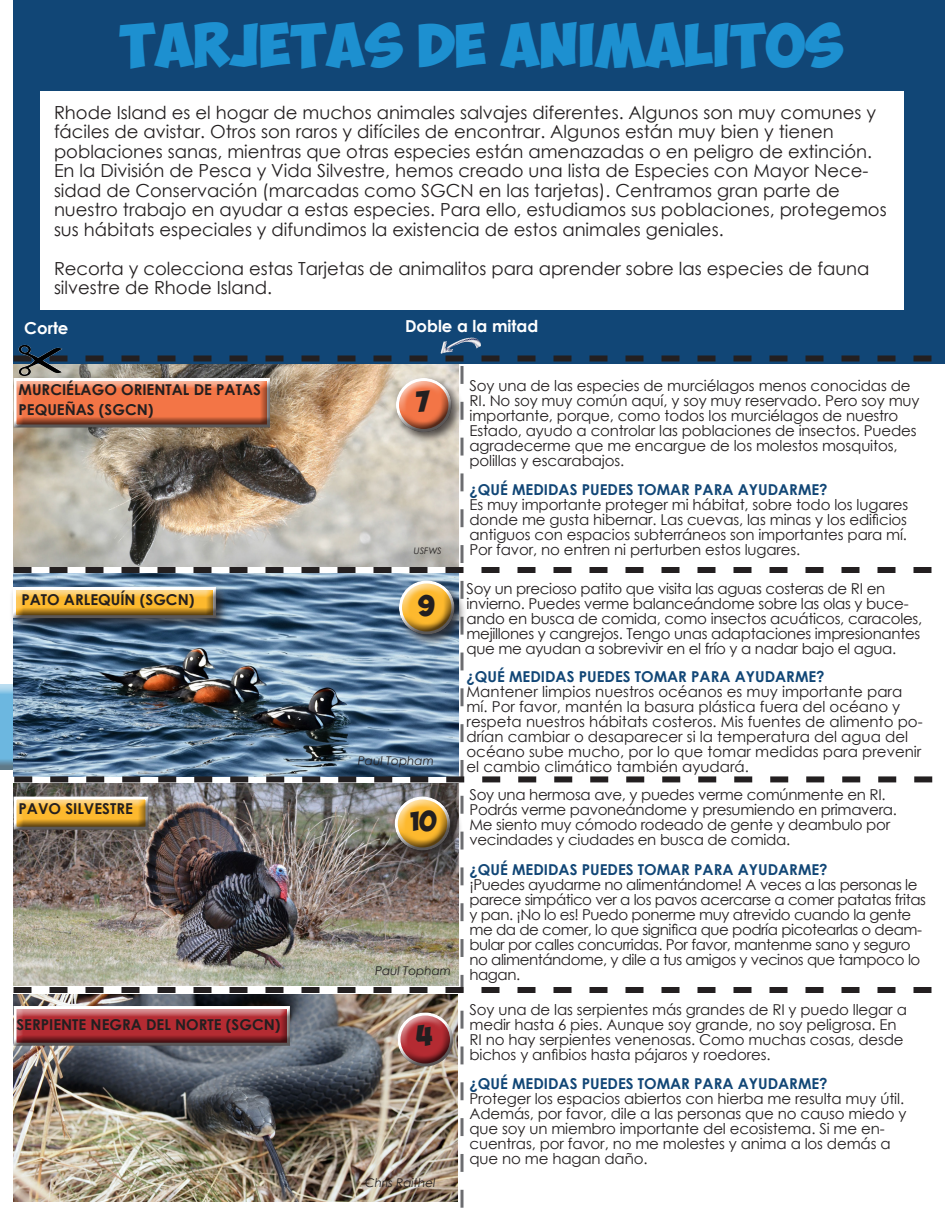
<style>
.page{position:relative;width:945px;height:1215px;background:#fff}
.page>*{position:absolute;margin:0;border:0;box-sizing:border-box;transform-origin:0 0}
.t1{font:700 43.5px "Obelix Pro";color:#1d90d0}
.t2{font:21px "Obelix Pro";color:#231f20}
.t3{font:19.5px "Obelix Pro";color:#231f20}
.t4{font:18px/19.5px "Century Gothic";color:#231f20}
.t5{font:700 16.5px "Century Gothic";color:#fff}
.t6{font:15px/15px "Century Gothic";letter-spacing:-.01em;color:#231f20}
.t7{font:15px/15px "Century Gothic";letter-spacing:-.03em;color:#231f20}
.t8{font:700 15px "Century Gothic";color:#114676}
.t9{font:700 15px/19.5px "Century Gothic";color:#231f20}
.t10{font:italic 12px "Century Gothic";color:#231f20}
.t11{font:italic 9px "Century Gothic";color:#231f20}
</style>
<div class="page">
<div style="left:0;top:684px;width:28px;height:86px;background:#231f20;opacity:.75"></div>
<div style="left:14px;top:0;width:931px;height:1215px;background:#114676"></div>
<img style="left:19px;top:345px;width:24px;height:11px">
<img style="left:440px;top:337px;width:32px;height:17px">
<img style="left:14px;top:356px;width:918px;height:859px">
<div style="left:12px;top:376px;width:260px;height:49px;background:#fff;opacity:.75"></div>
<div style="left:12px;top:378px;width:260px;height:51px;background:#231f20;opacity:.75"></div>
<div style="left:393px;top:375px;width:71px;height:70px;background:#231f20;opacity:.75"></div>
<div style="left:394px;top:376px;width:59px;height:40px;background:#fff;opacity:.75"></div>
<div style="left:394px;top:386px;width:59px;height:47px;background:#231f20;opacity:.75"></div>
<img style="left:14px;top:994px;width:443px;height:207px">
<div style="left:12px;top:795px;width:138px;height:31px;background:#fff;opacity:.75"></div>
<div style="left:12px;top:797px;width:138px;height:34px;background:#231f20;opacity:.75"></div>
<div style="left:392px;top:794px;width:71px;height:69px;background:#231f20;opacity:.75"></div>
<div style="left:393px;top:794px;width:59px;height:40px;background:#fff;opacity:.75"></div>
<div style="left:393px;top:804px;width:59px;height:47px;background:#231f20;opacity:.75"></div>
<div style="left:10px;top:584px;width:219px;height:47px;background:#231f20;opacity:.75"></div>
<div style="left:11px;top:582px;width:206px;height:33px;background:#fff;opacity:.75"></div>
<div style="left:11px;top:587px;width:206px;height:32px;background:#231f20;opacity:.75"></div>
<div style="left:396px;top:578px;width:71px;height:69px;background:#231f20;opacity:.75"></div>
<div style="left:398px;top:578px;width:58px;height:40px;background:#fff;opacity:.75"></div>
<div style="left:398px;top:588px;width:58px;height:47px;background:#231f20;opacity:.75"></div>
<div style="left:12px;top:1002px;width:279px;height:40px;background:#fff;opacity:.75"></div>
<div style="left:12px;top:1006px;width:279px;height:41px;background:#231f20;opacity:.75"></div>
<div style="left:396px;top:1010px;width:58px;height:40px;background:#fff;opacity:.75"></div>
<div style="left:396px;top:1020px;width:58px;height:47px;background:#231f20;opacity:.75"></div>
<div style="left:40px;top:92px;width:864px;height:218px;background:#fff"></div>
<p class="t1" style="left:120px;top:28px;width:725px">TARJETAS DE ANIMALITOS</p>
<p class="t4" style="left:54px;top:102px;width:824px">Rhode Island es el hogar de muchos animales salvajes diferentes. Algunos son muy comunes y fáciles de avistar. Otros son raros y difíciles de encontrar. Algunos están muy bien y tienen</p>
<p class="t4" style="left:54px;top:141px;width:834px">poblaciones sanas, mientras que otras especies están amenazadas o en peligro de extinción.<br>En la División de Pesca y Vida Silvestre, hemos creado una lista de Especies con Mayor Nece&shy;sidad de Conservación (marcadas como SGCN en las tarjetas). Centramos gran parte de nuestro trabajo en ayudar a estas especies. Para ello, estudiamos sus poblaciones, protegemos sus hábitats especiales y difundimos la existencia de estos animales geniales.</p>
<p class="t4" style="left:54px;top:258px;width:817px">Recorta y colecciona estas Tarjetas de animalitos para aprender sobre las especies de fauna silvestre de Rhode Island.</p>
<p class="t5" style="left:24px;top:315px;width:46px">Corte</p>
<p class="t5" style="left:405px;top:313px;width:135px">Doble a la mitad</p>
<p class="t9" style="left:19px;top:379px;width:244px">MURCIÉLAGO ORIENTAL DE PATAS<br>PEQUEÑAS (SGCN)</p>
<p class="t2" style="left:416px;top:393px;width:15px">7</p>
<p class="t11" style="left:414px;top:545px;width:29px">USFWS</p>
<p class="t9" style="left:21px;top:589px;width:175px">PATO ARLEQUÍN (SGCN)</p>
<p class="t2" style="left:418px;top:596px;width:18px">9</p>
<p class="t9" style="left:19px;top:798px;width:116px">PAVO SILVESTRE</p>
<p class="t10" style="left:358px;top:752px;width:78px">Paul Topham</p>
<p class="t3" style="left:410px;top:813px;width:28px">10</p>
<p class="t10" style="left:375px;top:962px;width:78px">Paul Topham</p>
<p class="t9" style="left:16px;top:1014px;width:265px">SERPIENTE NEGRA DEL NORTE (SGCN)</p>
<p class="t2" style="left:416px;top:1026px;width:18px">4</p>
<p class="t10" style="left:365px;top:1174px;width:72px">Chris Raithel</p>
<p class="t6" style="left:470px;top:378px;width:452px">Soy una de las especies de murciélagos menos conocidas de RI. No soy muy común aquí, y soy muy reservado. Pero soy muy importante, porque, como todos los murciélagos de nuestro Estado, ayudo a controlar las poblaciones de insectos. Puedes agradecerme que me encargue de los molestos mosquitos, polillas y escarabajos.</p>
<p class="t8" style="left:470px;top:478px;width:360px">¿QUÉ MEDIDAS PUEDES TOMAR PARA AYUDARME?</p>
<p class="t6" style="left:470px;top:497px;width:440px;text-align:justify">Es muy importante proteger mi hábitat, sobre todo los lugares donde me gusta hibernar. Las cuevas, las minas y los edificios antiguos con espacios subterráneos son importantes para mí.<br>Por favor, no entren ni perturben estos lugares.</p>
<p class="t6" style="left:466px;top:580px;width:457px">Soy un precioso patito que visita las aguas costeras de RI en invierno. Puedes verme balanceándome sobre las olas y buce&shy;ando en busca de comida, como insectos acuáticos, caracoles, mejillones y cangrejos. Tengo unas adaptaciones impresionantes que me ayudan a sobrevivir en el frío y a nadar bajo el agua.</p>
<p class="t8" style="left:466px;top:665px;width:360px">¿QUÉ MEDIDAS PUEDES TOMAR PARA AYUDARME?</p>
<p class="t6" style="left:466px;top:684px;width:458px">Mantener limpios nuestros océanos es muy importante para mí. Por favor, mantén la basura plástica fuera del océano y respeta nuestros hábitats costeros. Mis fuentes de alimento po&shy;drían cambiar o desaparecer si la temperatura del agua del océano sube mucho, por lo que tomar medidas para prevenir el cambio climático también ayudará.</p>
<p class="t6" style="left:470px;top:786px;width:418px">Soy una hermosa ave, y puedes verme comúnmente en RI.</p>
<p class="t6" style="left:470px;top:801px;width:429px">Podrás verme pavoneándome y presumiendo en primavera.</p>
<p class="t6" style="left:470px;top:816px;width:422px">Me siento muy cómodo rodeado de gente y deambulo por vecindades y ciudades en busca de comida.</p>
<p class="t8" style="left:470px;top:858px;width:360px">¿QUÉ MEDIDAS PUEDES TOMAR PARA AYUDARME?</p>
<p class="t7" style="left:470px;top:876px;width:458px">¡Puedes ayudarme no alimentándome! A veces a las personas le parece simpático ver a los pavos acercarse a comer patatas fritas y pan. ¡No lo es! Puedo ponerme muy atrevido cuando la gente me da de comer, lo que significa que podría picotearlas o deam&shy;bular por calles concurridas. Por favor, mantenme sano y seguro no alimentándome, y dile a tus amigos y vecinos que tampoco lo hagan.</p>
<p class="t6" style="left:470px;top:1002px;width:439px">Soy una de las serpientes más grandes de RI y puedo llegar a medir hasta 6 pies. Aunque soy grande, no soy peligrosa. En RI no hay serpientes venenosas. Como muchas cosas, desde bichos y anfibios hasta pájaros y roedores.</p>
<p class="t8" style="left:470px;top:1072px;width:360px">¿QUÉ MEDIDAS PUEDES TOMAR PARA AYUDARME?</p>
<p class="t6" style="left:470px;top:1090px;width:439px">Proteger los espacios abiertos con hierba me resulta muy útil.<br>Además, por favor, dile a las personas que no causo miedo y que soy un miembro importante del ecosistema. Si me en&shy;cuentras, por favor, no me molestes y anima a los demás a que no me hagan daño.</p>
</div>
